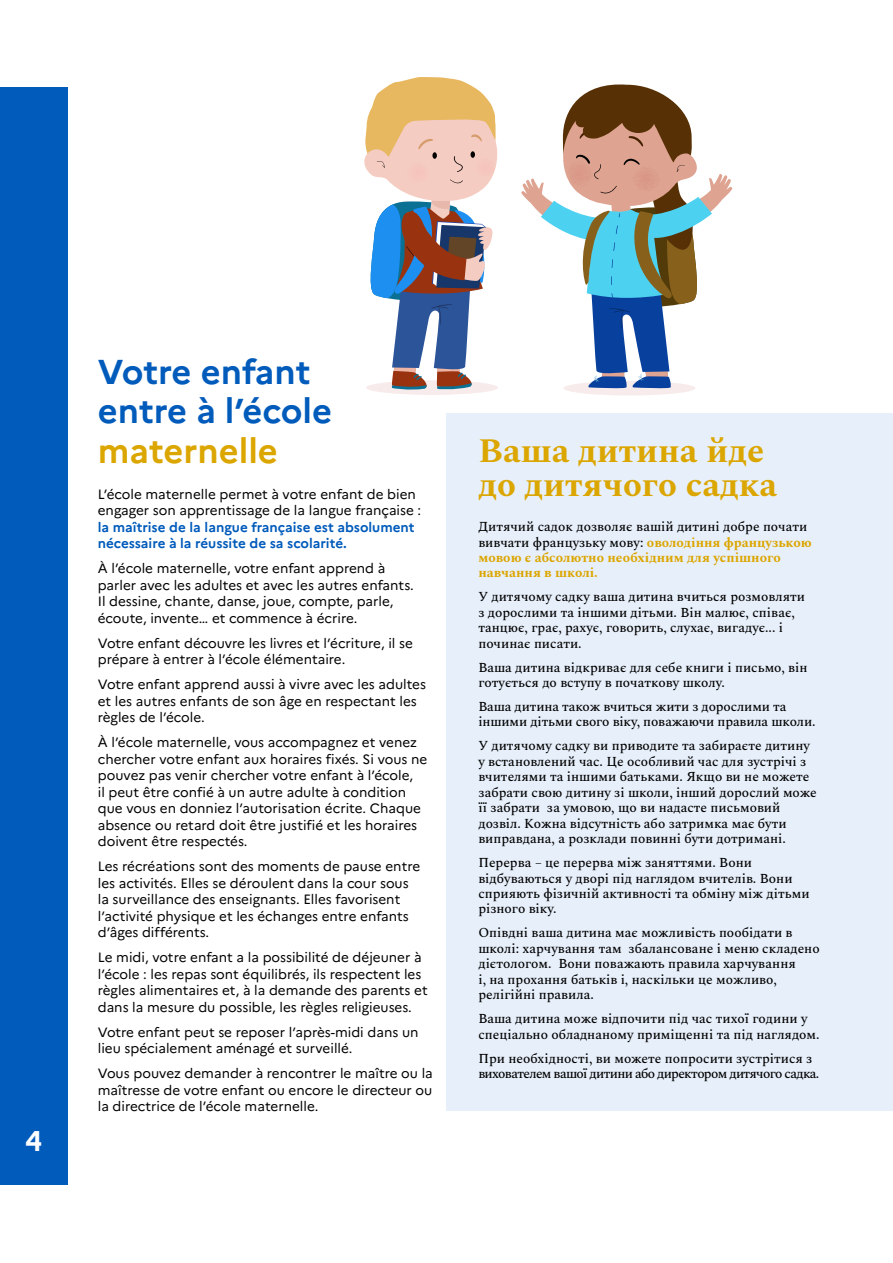
<style>
.page{position:relative;width:893px;height:1263px;background:#fff}
.page>*{position:absolute;margin:0;border:0;box-sizing:border-box;transform-origin:0 0}
.t1{font:700 34.5px/34.5px "Spectral";color:#dca600}
.t2{font:700 34.5px/39px "Marianne";color:#005bbb}
.t3{font:700 34.5px "Marianne";color:#dca600}
.t4{font:700 28.5px "Marianne";color:#fff}
.t5{font:13.5px/16.5px "Marianne";color:#000}
.t6{font:500 13.5px/15.5px "Spectral";color:#000}
.t7{font:700 13.5px/15.5px "Spectral";color:#dca600}
.t8{font:500 13.5px/15.5px "Spectral";letter-spacing:-.045em;color:#000}
.t9{font:700 13.5px/16.5px "Marianne";color:#005bbb}
.s1{font-weight:500;color:#000}
</style>
<div class="page">
<div style="left:446px;top:414px;width:447px;height:697px;background:#e7effa"></div>
<div style="left:0;top:87px;width:67px;height:1098px;background:#005bbb"></div>
<div style="left:366px;top:380px;width:132px;height:15px;background:#f7ebeb;border-radius:50%"></div>
<div style="left:563px;top:381px;width:132px;height:14px;background:#f7ebeb;border-radius:50%"></div>
<svg style="left:364px;top:77px;width:134px;height:313px"></svg>
<svg style="left:521px;top:84px;width:211px;height:305px"></svg>
<img style="left:637px;top:171px;width:15px;height:3px">
<h2 class="t4" style="left:25px;top:1124px;width:19px">4</h2>
<h1 class="t2" style="left:98px;top:352px;width:236px">Votre enfant entre à l’école</h1>
<h1 class="t3" style="left:98px;top:430px;width:182px">maternelle</h1>
<p class="t5" style="left:98px;top:486px;width:325px">L’école maternelle permet à votre enfant de bien engager son apprentissage de la langue française :</p>
<p class="t9" style="left:98px;top:519px;width:318px">la maîtrise de la langue française est absolument nécessaire à la réussite de sa scolarité.</p>
<p class="t5" style="left:98px;top:560px;width:317px">À l’école maternelle, votre enfant apprend à parler avec les adultes et avec les autres enfants.<br>Il dessine, chante, danse, joue, compte, parle, écoute, invente… et commence à écrire.</p>
<p class="t5" style="left:98px;top:635px;width:317px">Votre enfant découvre les livres et l’écriture, il se prépare à entrer à l’école élémentaire.</p>
<p class="t5" style="left:98px;top:676px;width:330px">Votre enfant apprend aussi à vivre avec les adultes et les autres enfants de son âge en respectant les règles de l’école.</p>
<p class="t5" style="left:98px;top:734px;width:331px">À l’école maternelle, vous accompagnez et venez chercher votre enfant aux horaires fixés. Si vous ne pouvez pas venir chercher votre enfant à l’école,<br>il peut être confié à un autre adulte à condition que vous en donniez l’autorisation écrite. Chaque absence ou retard doit être justifié et les horaires doivent être respectés.</p>
<p class="t5" style="left:98px;top:858px;width:324px">Les récréations sont des moments de pause entre les activités. Elles se déroulent dans la cour sous la surveillance des enseignants. Elles favorisent l’activité physique et les échanges entre enfants d’âges différents.</p>
<p class="t5" style="left:98px;top:949px;width:331px">Le midi, votre enfant a la possibilité de déjeuner à l’école : les repas sont équilibrés, ils respectent les règles alimentaires et, à la demande des parents et dans la mesure du possible, les règles religieuses.</p>
<p class="t5" style="left:98px;top:1024px;width:322px">Votre enfant peut se reposer l’après-midi dans un lieu spécialement aménagé et surveillé.</p>
<p class="t5" style="left:98px;top:1065px;width:337px;text-align:justify">Vous pouvez demander à rencontrer le maître ou la maîtresse de votre enfant ou encore le directeur ou la directrice de l’école maternelle.</p>
<h1 class="t1" style="left:478px;top:430px;width:300px">Ваша дитина йде до дитячого садка</h1>
<p class="t7" style="left:478px;top:518px;width:335px"><span class="s1">Дитячий садок дозволяє вашій дитині добре почати вивчати французьку мову:</span> оволодіння французькою мовою є абсолютно необхідним для успішного навчання в школі.</p>
<p class="t6" style="left:478px;top:588px;width:328px">У дитячому садку ваша дитина вчиться розмовляти з дорослими та іншими дітьми. Він малює, співає, танцює, грає, рахує, говорить, слухає, вигадує... і починає писати.</p>
<p class="t6" style="left:478px;top:658px;width:331px">Ваша дитина відкриває для себе книги і письмо, він готується до вступу в початкову школу.</p>
<p class="t6" style="left:478px;top:698px;width:339px">Ваша дитина також вчиться жити з дорослими та іншими дітьми свого віку, поважаючи правила школи.</p>
<p class="t6" style="left:478px;top:737px;width:340px">У дитячому садку ви приводите та забираєте дитину у встановлений час. Це особливий час для зустрічі з вчителями та іншими батьками. Якщо ви не можете забрати свою дитину зі школи, інший дорослий може її забрати за умовою, що ви надасте письмовий дозвіл. Кожна відсутність або затримка має бути виправдана, а розклади повинні бути дотримані.</p>
<p class="t6" style="left:478px;top:854px;width:333px">Перерва – це перерва між заняттями. Вони відбуваються у дворі під наглядом вчителів. Вони сприяють фізичній активності та обміну між дітьми різного віку.</p>
<p class="t6" style="left:478px;top:924px;width:343px">Опівдні ваша дитина має можливість пообідати в школі: харчування там збалансоване і меню складено дієтологом. Вони поважають правила харчування<br>і, на прохання батьків і, наскільки це можливо, релігійні правила.</p>
<p class="t6" style="left:478px;top:1010px;width:343px">Ваша дитина може відпочити під час тихої години у спеціально обладнаному приміщенні та під наглядом.</p>
<p class="t8" style="left:478px;top:1049px;width:342px">При необхідності, ви можете попросити зустрітися з вихователем вашої дитини або директором дитячого садка.</p>
</div>
